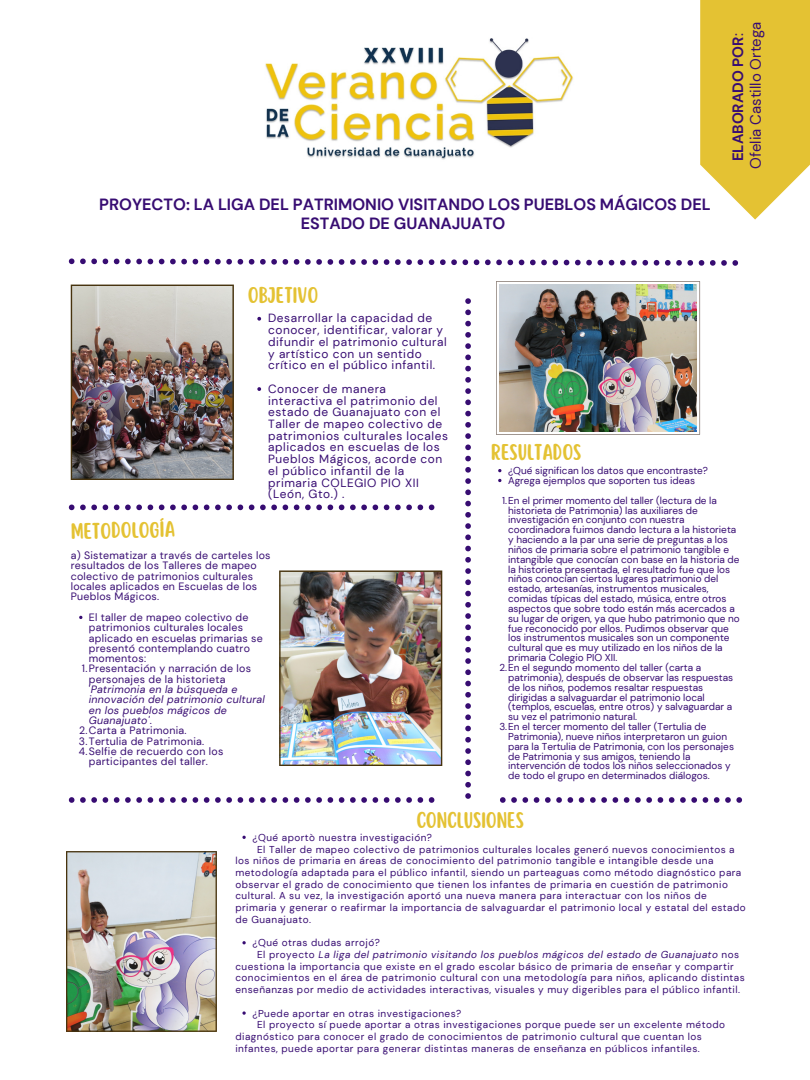
<style>
.page{position:relative;width:810px;height:1080px;background:#fff}
.page>*{position:absolute;margin:0;border:0;box-sizing:border-box;transform-origin:0 0}
.t1{font:20px "Scripter";color:#e4c233}
.t2{font:700 16.25px/19.2px "DM Sans";color:#370c72;text-align:center}
.t3{font:15px "DM Sans";color:#370c72}
.t4{font:700 15px "DM Sans";color:#370c72}
.t5{font:11.88px/11.8px "DM Sans";letter-spacing:.045em;color:#370c72}
.t6{font:10.62px/10.3px "DM Sans";letter-spacing:.025em;color:#370c72}
.t7{font:italic 10.62px/10.3px "DM Sans";letter-spacing:.025em;color:#370c72}
.t8{font:10px/9.9px "DM Sans";color:#370c72}
.t9{font:10px/11.8px "DM Sans";letter-spacing:.045em;color:#370c72}
.s1{font-weight:400}
.s2{font-style:normal}
.s3{font-style:italic}
</style>
<div class="page">
<img style="left:265px;top:38px;width:308px;height:122px">
<svg style="left:700px;top:0;width:110px;height:220px"></svg>
<svg style="left:69px;top:258px;width:669px;height:8px"></svg>
<img style="left:71px;top:285px;width:163px;height:195px">
<svg style="left:496px;top:281px;width:204px;height:154px"></svg>
<img style="left:499px;top:285px;width:198px;height:146px">
<svg style="left:465px;top:298px;width:6px;height:501px"></svg>
<svg style="left:69px;top:505px;width:365px;height:5px"></svg>
<img style="left:279px;top:570px;width:163px;height:196px">
<svg style="left:500px;top:797px;width:242px;height:6px"></svg>
<svg style="left:69px;top:797px;width:365px;height:6px"></svg>
<img style="left:66px;top:851px;width:151px;height:181px">
<svg style="left:257px;top:317px;width:4px;height:4px"></svg>
<svg style="left:257px;top:387px;width:4px;height:4px"></svg>
<svg style="left:242px;top:836px;width:4px;height:3px"></svg>
<svg style="left:242px;top:941px;width:4px;height:3px"></svg>
<svg style="left:242px;top:1011px;width:4px;height:4px"></svg>
<p class="t2" style="left:99px;top:195px;width:613px">PROYECTO: LA LIGA DEL PATRIMONIO VISITANDO LOS PUEBLOS MÁGICOS DEL<br>ESTADO DE GUANAJUATO</p>
<p class="t4" style="left:728px;top:161px;width:129px;rotate:-90deg">ELABORADO POR<span class="s1">:</span></p>
<p class="t3" style="left:746px;top:169px;width:149px;rotate:-90deg">Ofelia Castillo Ortega</p>
<p class="t1" style="left:248px;top:285px;width:72px">OBJETIVO</p>
<p class="t1" style="left:71px;top:521px;width:106px;rotate:-1deg">METODOLOGÍA</p>
<p class="t5" style="left:268px;top:313px;width:180px">Desarrollar la capacidad de conocer, identificar, valorar y difundir el patrimonio cultural y artístico con un sentido crítico en el público infantil.</p>
<p class="t5" style="left:268px;top:383px;width:181px">Conocer de manera interactiva el patrimonio del estado de Guanajuato con el<br>Taller de mapeo colectivo de patrimonios culturales locales aplicados en escuelas de los<br>Pueblos Mágicos, acorde con el público infantil de la primaria COLEGIO PIO XII (León, Gto.) .</p>
<p class="t6" style="left:71px;top:550px;width:201px">a) Sistematizar a través de carteles los resultados de los Talleres de mapeo colectivo de patrimonios culturales locales aplicados en Escuelas de los Pueblos Mágicos.</p>
<p class="t6" style="left:89px;top:612px;width:175px">El taller de mapeo colectivo de patrimonios culturales locales aplicado en escuelas primarias se presentó contemplando cuatro momentos:</p>
<p class="t7" style="left:89px;top:664px;width:178px;text-indent:-7px"><span class="s2">1.Presentación y narración de los personajes de la historieta '</span>Patrimonia en la búsqueda e innovación del patrimonio cultural en los pueblos mágicos de<br>Guanajuato'<span class="s2">.</span></p>
<p class="t6" style="left:79px;top:726px;width:109px">2.Carta a Patrimonia.</p>
<p class="t6" style="left:79px;top:736px;width:127px">3.Tertulia de Patrimonia.</p>
<p class="t6" style="left:79px;top:746px;width:146px;text-align:center">4.Selfie de recuerdo con los participantes del taller.</p>
<p class="t1" style="left:491px;top:442px;width:92px">RESULTADOS</p>
<p class="t8" style="left:508px;top:466px;width:201px">¿Qué significan los datos que encontraste?</p>
<p class="t8" style="left:508px;top:476px;width:188px">Agrega ejemplos que soporten tus ideas</p>
<p class="t8" style="left:508px;top:495px;width:233px;text-indent:-6px">1.En el primer momento del taller (lectura de la historieta de Patrimonia) las auxiliares de investigación en conjunto con nuestra coordinadora fuimos dando lectura a la historieta y haciendo a la par una serie de preguntas a los niños de primaria sobre el patrimonio tangible e intangible que conocían con base en la historia de la historieta presentada, el resultado fue que los niños conocían ciertos lugares patrimonio del estado, artesanías, instrumentos musicales, comidas típicas del estado, música, entre otros aspectos que sobre todo están más acercados a su lugar de origen, ya que hubo patrimonio que no fue reconocido por ellos. Pudimos observar que los instrumentos musicales son un componente cultural que es muy utilizado en los niños de la primaria Colegio PIO XII.</p>
<p class="t8" style="left:508px;top:663px;width:226px;text-indent:-9px">2.En el segundo momento del taller (carta a patrimonia), después de observar las respuestas de los niños, podemos resaltar respuestas dirigidas a salvaguardar el patrimonio local (templos, escuelas, entre otros) y salvaguardar a su vez el patrimonio natural.</p>
<p class="t8" style="left:508px;top:722px;width:227px;text-indent:-9px">3.En el tercer momento del taller (Tertulia de Patrimonia), nueve niños interpretaron un guion para la Tertulia de Patrimonia, con los personajes de Patrimonia y sus amigos, teniendo la intervención de todos los niños seleccionados y de todo el grupo en determinados diálogos.</p>
<p class="t1" style="left:416px;top:810px;width:109px">CONCLUSIONES</p>
<p class="t9" style="left:252px;top:832px;width:181px">¿Qué aportò nuestra investigación?</p>
<p class="t9" style="left:235px;top:843px;width:512px;text-indent:22px">El Taller de mapeo colectivo de patrimonios culturales locales generó nuevos conocimientos a los niños de primaria en áreas de conocimiento del patrimonio tangible e intangible desde una metodología adaptada para el público infantil, siendo un parteaguas como método diagnóstico para observar el grado de conocimiento que tienen los infantes de primaria en cuestión de patrimonio cultural. A su vez, la investigación aportó una nueva manera para interactuar con los niños de primaria y generar o reafirmar la importancia de salvaguardar el patrimonio local y estatal del estado de Guanajuato.</p>
<p class="t9" style="left:235px;top:949px;width:511px;text-indent:22px">El proyecto <span class="s3">La liga del patrimonio visitando los pueblos mágicos del estado de Guanajuato</span> nos cuestiona la importancia que existe en el grado escolar básico de primaria de enseñar y compartir conocimientos en el área de patrimonio cultural con una metodología para niños, aplicando distintas enseñanzas por medio de actividades interactivas, visuales y muy digeribles para el público infantil.</p>
<p class="t9" style="left:235px;top:1019px;width:491px;text-indent:22px">El proyecto sí puede aportar a otras investigaciones porque puede ser un excelente método diagnóstico para conocer el grado de conocimientos de patrimonio cultural que cuentan los infantes, puede aportar para generar distintas maneras de enseñanza en públicos infantiles.</p>
<p class="t9" style="left:252px;top:937px;width:129px">¿Qué otras dudas arrojó?</p>
<p class="t9" style="left:252px;top:1007px;width:210px">¿Puede aportar en otras investigaciones?</p>
</div>
